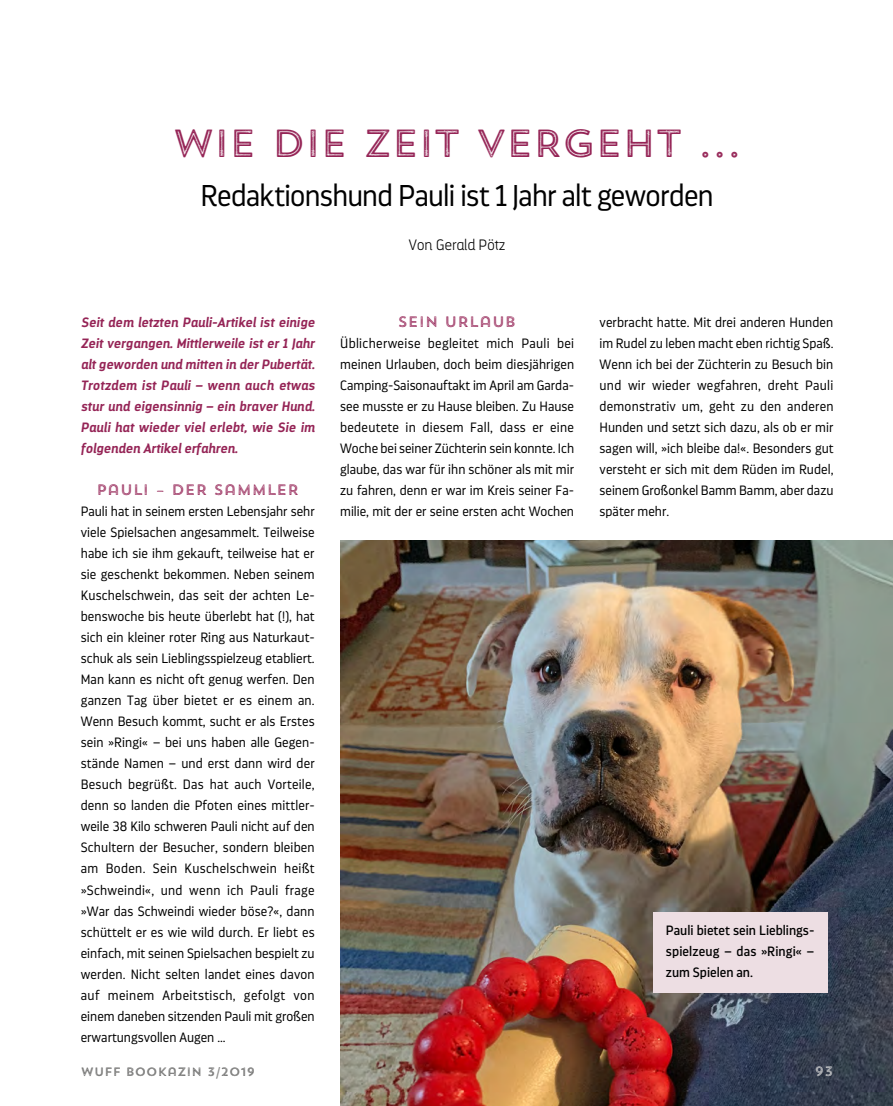
<style>
.page{position:relative;width:893px;height:1106px;background:#fff}
.page>*{position:absolute;margin:0;border:0;box-sizing:border-box;transform-origin:0 0}
.t1{font:39px "Trend Rough Sans Five";letter-spacing:-.03em;color:#952456}
.t2{font:300 30px "Darwin Pro";letter-spacing:-.025em;color:#000}
.t3{font:15px "Trend Rough Sans Five";color:#952456}
.t4{font:200 15px "Darwin Alt";color:#000}
.t5{font:300 13.5px/21px "Darwin Pro";color:#000;text-align:justify}
.t6{font:italic 700 13.5px/21px "Darwin Alt";color:#952456;text-align:justify}
.t7{font:13.5px/21px "Darwin Pro";color:#000;text-align:justify}
.t8{font:13.5px "Trend Rough Sans Five";color:#dadada}
.t9{font:12px "Trend Rough Sans Five";color:#575756}
</style>
<div class="page">
<img style="left:340px;top:540px;width:553px;height:566px">
<div style="left:653px;top:912px;width:174px;height:80px;background:#eddee3"></div>
<h1 class="t1" style="left:172px;top:118px;width:572px">WIE DIE ZEIT VERGEHT ...</h1>
<h2 class="t2" style="left:201px;top:176px;width:514px">Redaktionshund Pauli ist 1 Jahr alt geworden</h2>
<p class="t4" style="left:409px;top:236px;width:98px">Von Gerald Pötz</p>
<p class="t6" style="left:81px;top:312px;width:236px">Seit dem letzten Pauli-Artikel ist einige Zeit vergangen. Mittlerweile ist er 1 Jahr alt geworden und mitten in der Pubertät.<br>Trotzdem ist Pauli – wenn auch etwas stur und eigensinnig – ein braver Hund.<br>Pauli hat wieder viel erlebt, wie Sie im folgenden Artikel erfahren.</p>
<p class="t3" style="left:96px;top:480px;width:204px">PAULI – DER SAMMLER</p>
<p class="t5" style="left:81px;top:501px;width:236px">Pauli hat in seinem ersten Lebensjahr sehr viele Spielsachen angesammelt. Teilweise habe ich sie ihm gekauft, teilweise hat er sie geschenkt bekommen. Neben seinem Kuschelschwein, das seit der achten Le&shy;benswoche bis heute überlebt hat (!), hat sich ein kleiner roter Ring aus Naturkaut&shy;schuk als sein Lieblingsspielzeug etabliert.<br>Man kann es nicht oft genug werfen. Den ganzen Tag über bietet er es einem an.<br>Wenn Besuch kommt, sucht er als Erstes sein »Ringi« – bei uns haben alle Gegen&shy;stände Namen – und erst dann wird der Besuch begrüßt. Das hat auch Vorteile, denn so landen die Pfoten eines mittler&shy;weile 38 Kilo schweren Pauli nicht auf den Schultern der Besucher, sondern bleiben am Boden. Sein Kuschelschwein heißt »Schweindi«, und wenn ich Pauli frage »War das Schweindi wieder böse?«, dann schüttelt er es wie wild durch. Er liebt es einfach, mit seinen Spielsachen bespielt zu werden. Nicht selten landet eines davon auf meinem Arbeitstisch, gefolgt von einem daneben sitzenden Pauli mit großen erwartungsvollen Augen ...</p>
<p class="t9" style="left:81px;top:1064px;width:176px">WUFF BOOKAZIN 3/2019</p>
<p class="t3" style="left:398px;top:312px;width:120px">SEIN URLAUB</p>
<p class="t5" style="left:340px;top:333px;width:236px">Üblicherweise begleitet mich Pauli bei meinen Urlauben, doch beim diesjährigen Camping-Saisonauftakt im April am Garda&shy;see musste er zu Hause bleiben. Zu Hause bedeutete in diesem Fall, dass er eine Woche bei seiner Züchterin sein konnte. Ich glaube, das war für ihn schöner als mit mir zu fahren, denn er war im Kreis seiner Fa&shy;milie, mit der er seine ersten acht Wochen</p>
<p class="t5" style="left:600px;top:312px;width:236px">verbracht hatte. Mit drei anderen Hunden im Rudel zu leben macht eben richtig Spaß.<br>Wenn ich bei der Züchterin zu Besuch bin und wir wieder wegfahren, dreht Pauli demonstrativ um, geht zu den anderen Hunden und setzt sich dazu, als ob er mir sagen will, »ich bleibe da!«. Besonders gut versteht er sich mit dem Rüden im Rudel, seinem Großonkel Bamm Bamm, aber dazu später mehr.</p>
<p class="t7" style="left:666px;top:919px;width:150px">Pauli bietet sein Lieblings&shy;spielzeug – das »Ringi« – zum Spielen an.</p>
<p class="t8" style="left:815px;top:1062px;width:20px">93</p>
</div>
